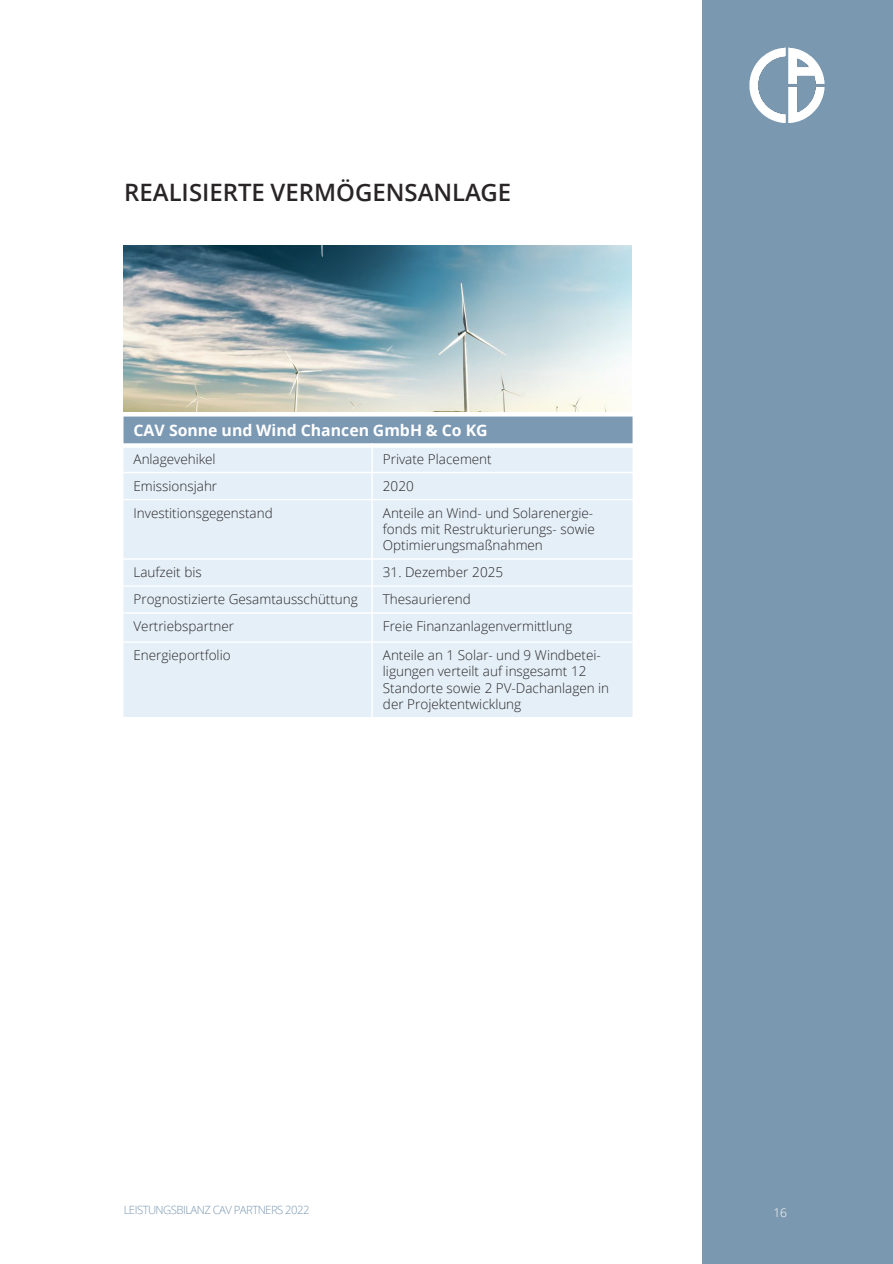
<style>
.page{position:relative;width:893px;height:1264px;background:#fff}
.page>*{position:absolute;margin:0;border:0;box-sizing:border-box;transform-origin:0 0}
.t1{font:600 24px "Open Sans";color:#292526}
.t2{font:700 15.9px "Open Sans";color:#fff}
.t3{font:300 13.5px/16.2px "Open Sans";color:#292526}
.t4{font:300 12px "Open Sans";color:#fff}
.t5{font:300 11.4px "Open Sans";letter-spacing:-.05em;color:#7b98b1}
</style>
<div class="page">
<div style="left:702px;top:0;width:190px;height:1263px;background:#7b98b1"></div>
<div style="left:123px;top:416px;width:510px;height:29px;background:#7c99b4"></div>
<div style="left:123px;top:445px;width:249px;height:27px;background:#deebf7"></div>
<div style="left:372px;top:445px;width:261px;height:27px;background:#deebf7"></div>
<div style="left:123px;top:472px;width:249px;height:27px;background:#deebf7"></div>
<div style="left:372px;top:472px;width:261px;height:27px;background:#deebf7"></div>
<div style="left:123px;top:499px;width:249px;height:60px;background:#deebf7"></div>
<div style="left:372px;top:499px;width:261px;height:60px;background:#deebf7"></div>
<div style="left:123px;top:559px;width:249px;height:27px;background:#deebf7"></div>
<div style="left:372px;top:559px;width:261px;height:27px;background:#deebf7"></div>
<div style="left:123px;top:586px;width:249px;height:27px;background:#deebf7"></div>
<div style="left:372px;top:586px;width:261px;height:27px;background:#deebf7"></div>
<div style="left:123px;top:613px;width:249px;height:29px;background:#deebf7"></div>
<div style="left:372px;top:613px;width:261px;height:29px;background:#deebf7"></div>
<div style="left:123px;top:642px;width:249px;height:75px;background:#deebf7"></div>
<div style="left:372px;top:642px;width:261px;height:75px;background:#deebf7"></div>
<hr style="left:371px;top:443px;width:2px;height:275px;background:#fff">
<svg style="left:123px;top:443px;width:509px;height:4px;background:#f6f8f9"></svg>
<hr style="left:122px;top:471px;width:512px;height:2px;background:#fff">
<hr style="left:122px;top:498px;width:512px;height:2px;background:#fff">
<hr style="left:122px;top:558px;width:512px;height:1px;background:#fff">
<hr style="left:122px;top:585px;width:512px;height:1px;background:#fff">
<hr style="left:122px;top:612px;width:512px;height:1px;background:#fff">
<hr style="left:122px;top:641px;width:512px;height:1px;background:#fff">
<hr style="left:632px;top:415px;width:2px;height:303px;background:#fff">
<hr style="left:122px;top:716px;width:512px;height:2px;background:#fff">
<img style="left:749px;top:47px;width:76px;height:76px">
<img style="left:123px;top:246px;width:508px;height:165px">
<p class="t1" style="left:124px;top:176px;width:388px">REALISIERTE VERMÖGENSANLAGE</p>
<p class="t2" style="left:133px;top:419px;width:356px">CAV Sonne und Wind Chancen GmbH &amp; Co KG</p>
<p class="t3" style="left:133px;top:450px;width:84px">Anlagevehikel</p>
<p class="t3" style="left:383px;top:450px;width:110px">Private Placement</p>
<p class="t3" style="left:133px;top:477px;width:85px">Emissionsjahr</p>
<p class="t3" style="left:383px;top:477px;width:32px">2020</p>
<p class="t3" style="left:133px;top:504px;width:141px">Investitionsgegenstand</p>
<p class="t3" style="left:383px;top:504px;width:213px">Anteile an Wind- und Solarenergie&shy;fonds mit Restrukturierungs- sowie</p>
<p class="t3" style="left:383px;top:536px;width:161px">Optimierungsmaßnahmen</p>
<p class="t3" style="left:133px;top:563px;width:70px">Laufzeit bis</p>
<p class="t3" style="left:383px;top:563px;width:122px">31. Dezember 2025</p>
<p class="t3" style="left:133px;top:590px;width:226px">Prognostizierte Gesamtausschüttung</p>
<p class="t3" style="left:383px;top:590px;width:89px">Thesaurierend</p>
<p class="t3" style="left:133px;top:617px;width:102px">Vertriebspartner</p>
<p class="t3" style="left:383px;top:617px;width:191px">Freie Finanzanlagenvermittlung</p>
<p class="t3" style="left:133px;top:646px;width:99px">Energieportfolio</p>
<p class="t3" style="left:383px;top:646px;width:228px">Anteile an 1 Solar- und 9 Windbetei&shy;ligungen verteilt auf insgesamt 12<br>Standorte sowie 2 PV-Dachanlagen in der Projektentwicklung</p>
<p class="t5" style="left:124px;top:1201px;width:187px">LEISTUNGSBILANZ CAV PARTNERS 2022</p>
<p class="t4" style="left:773px;top:1203px;width:15px">16</p>
</div>
